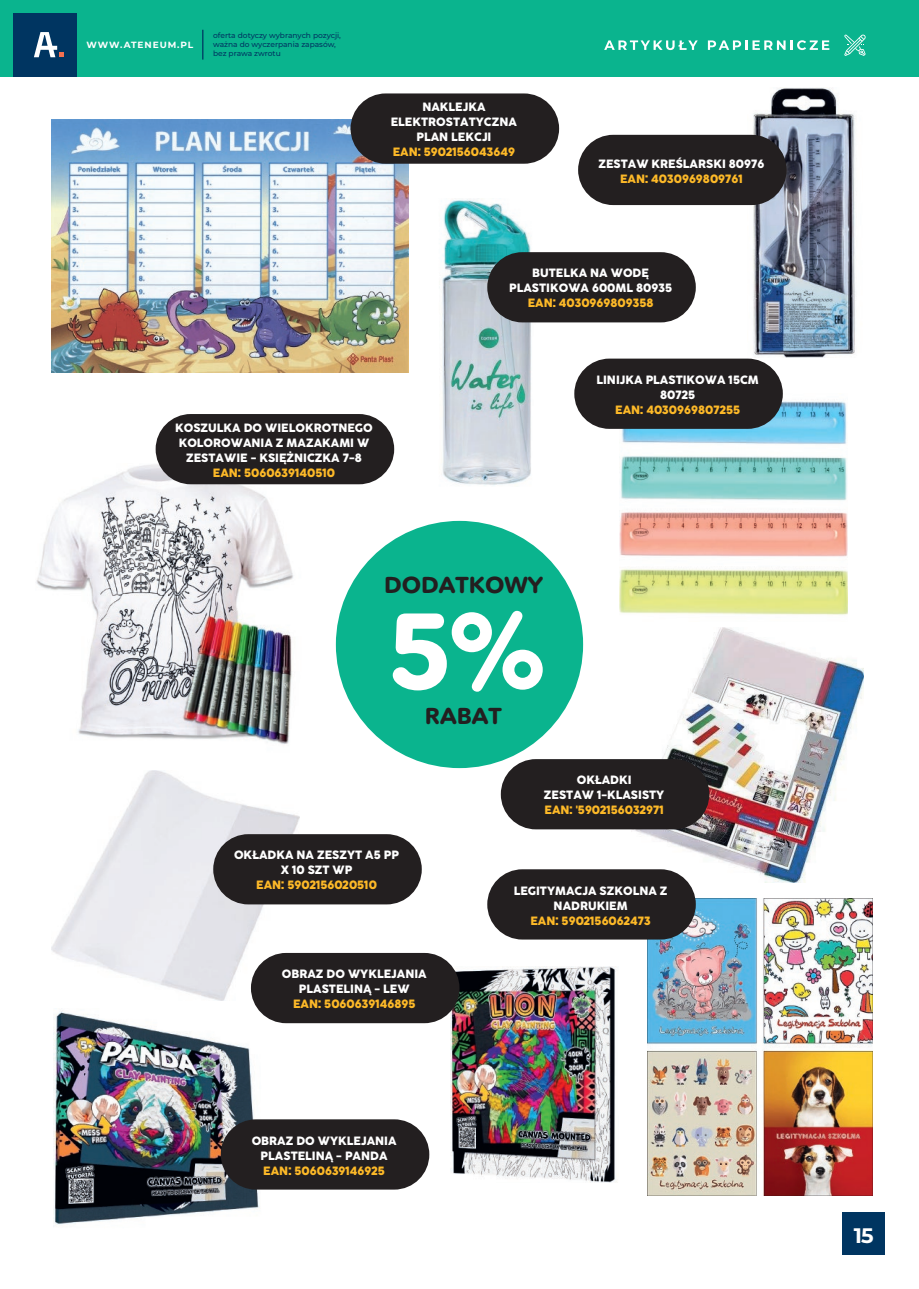
<style>
.page{position:relative;width:919px;height:1289px;background:#fff}
.page>*{position:absolute;margin:0;border:0;box-sizing:border-box;transform-origin:0 0}
.t1{font:700 105.75px "Avenir Next Rounded Pro";color:#fff}
.t2{font:700 22.8px "Avenir Next Rounded Pro";color:#231f20}
.t3{font:700 21px "Montserrat";color:#fff}
.t4{font:12px/15px "Cocogoose Pro";color:#fff;text-align:center}
.t5{font:12px "Cocogoose Pro";color:#fdb928}
.t6{font:700 9px "Montserrat";letter-spacing:.1em;color:#fff}
.t7{font:500 7.5px/9px "Montserrat";color:#003561}
</style>
<div class="page">
<div style="left:0;top:0;width:918px;height:77px;background:#0ab48e"></div>
<svg style="left:844px;top:34px;width:21px;height:22px"></svg>
<svg style="left:604px;top:40px;width:93px;height:10px"></svg>
<svg style="left:707px;top:40px;width:122px;height:10px"></svg>
<div style="left:13px;top:13px;width:64px;height:64px;background:#003561"></div>
<svg style="left:34px;top:32px;width:30px;height:25px"></svg>
<hr style="left:202px;top:30px;width:1px;height:30px;background:#003561">
<img style="left:619px;top:394px;width:228px;height:221px">
<img style="left:442px;top:199px;width:116px;height:287px">
<img style="left:747px;top:88px;width:108px;height:269px">
<img style="left:36px;top:463px;width:270px;height:281px">
<img style="left:450px;top:966px;width:167px;height:216px">
<img style="left:54px;top:1008px;width:216px;height:217px">
<img style="left:51px;top:771px;width:248px;height:229px">
<img style="left:52px;top:119px;width:356px;height:253px">
<img style="left:647px;top:898px;width:225px;height:297px">
<img style="left:631px;top:627px;width:232px;height:255px">
<div style="left:336px;top:521px;width:247px;height:247px;background:#0ab48e;border-radius:50%"></div>
<div style="left:350px;top:93px;width:209px;height:71px;background:#231f20;border-radius:35px"></div>
<div style="left:578px;top:135px;width:208px;height:70px;background:#231f20;border-radius:35px"></div>
<div style="left:574px;top:358px;width:208px;height:71px;background:#231f20;border-radius:35px"></div>
<div style="left:487px;top:252px;width:208px;height:70px;background:#231f20;border-radius:35px"></div>
<div style="left:487px;top:869px;width:208px;height:70px;background:#231f20;border-radius:35px"></div>
<div style="left:213px;top:834px;width:209px;height:70px;background:#231f20;border-radius:35px"></div>
<div style="left:251px;top:952px;width:208px;height:71px;background:#231f20;border-radius:35px"></div>
<div style="left:221px;top:1119px;width:208px;height:70px;background:#231f20;border-radius:35px"></div>
<div style="left:501px;top:759px;width:208px;height:70px;background:#231f20;border-radius:35px"></div>
<div style="left:156px;top:414px;width:238px;height:70px;background:#231f20;border-radius:35px"></div>
<div style="left:842px;top:1212px;width:42px;height:42px;background:#003561"></div>
<p class="t6" style="left:86px;top:38px;width:108px">WWW.ATENEUM.PL</p>
<p class="t7" style="left:213px;top:31px;width:129px">oferta dotyczy wybranych pozycji, ważna do wyczerpania zapasów, bez prawa zwrotu</p>
<p class="t4" style="left:391px;top:99px;width:128px">NAKLEJKA<br>ELEKTROSTATYCZNA<br>PLAN LEKCJI</p>
<p class="t5" style="left:393px;top:143px;width:124px">EAN: 5902156043649</p>
<p class="t4" style="left:598px;top:155px;width:167px">ZESTAW KREŚLARSKI 80976</p>
<p class="t5" style="left:620px;top:170px;width:124px">EAN: 4030969809761</p>
<p class="t4" style="left:175px;top:419px;width:199px">KOSZULKA DO WIELOKROTNEGO<br>KOLOROWANIA Z MAZAKAMI W<br>ZESTAWIE - KSIĘŻNICZKA 7-8</p>
<p class="t5" style="left:213px;top:464px;width:124px">EAN: 5060639140510</p>
<p class="t4" style="left:509px;top:265px;width:164px">BUTELKA NA WODĘ<br>PLASTIKOWA 600ML 80935</p>
<p class="t5" style="left:527px;top:295px;width:127px">EAN: 4030969809358</p>
<p class="t4" style="left:596px;top:371px;width:164px">LINIJKA PLASTIKOWA 15CM<br>80725</p>
<p class="t5" style="left:615px;top:401px;width:126px">EAN: 4030969807255</p>
<h2 class="t2" style="left:384px;top:570px;width:160px">DODATKOWY</h2>
<h1 class="t1" style="left:385px;top:585px;width:161px">5%</h1>
<h2 class="t2" style="left:425px;top:702px;width:78px">RABAT</h2>
<p class="t4" style="left:544px;top:772px;width:122px">OKŁADKI<br>ZESTAW 1-KLASISTY</p>
<p class="t5" style="left:544px;top:801px;width:121px">EAN: '5902156032971</p>
<p class="t4" style="left:234px;top:847px;width:166px">OKŁADKA NA ZESZYT A5 PP<br>X 10 SZT WP</p>
<p class="t5" style="left:256px;top:876px;width:122px">EAN: 5902156020510</p>
<p class="t4" style="left:282px;top:965px;width:146px">OBRAZ DO WYKLEJANIA<br>PLASTELINĄ - LEW</p>
<p class="t5" style="left:293px;top:995px;width:124px">EAN: 5060639146895</p>
<p class="t4" style="left:252px;top:1132px;width:146px">OBRAZ DO WYKLEJANIA<br>PLASTELINĄ - PANDA</p>
<p class="t5" style="left:263px;top:1161px;width:123px">EAN: 5060639146925</p>
<p class="t4" style="left:513px;top:882px;width:155px">LEGITYMACJA SZKOLNA Z<br>NADRUKIEM</p>
<p class="t5" style="left:530px;top:911px;width:122px">EAN: 5902156062473</p>
<h3 class="t3" style="left:853px;top:1219px;width:21px">15</h3>
</div>
